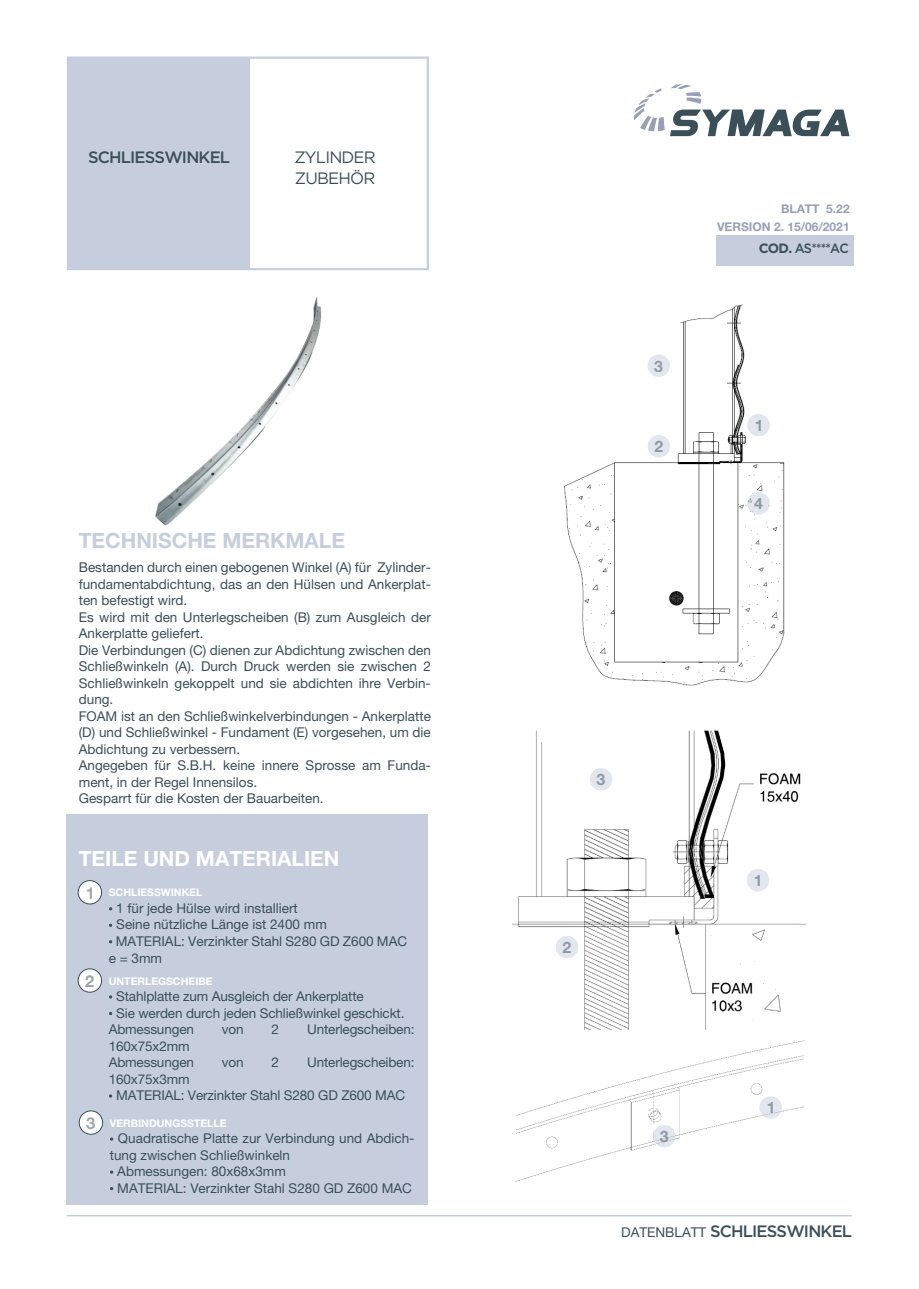
<style>
.page{position:relative;width:919px;height:1289px;background:#fff}
.page>*{position:absolute;margin:0;border:0;box-sizing:border-box;transform-origin:0 0}
.t1{font:700 21px "Helvetica Neue LT Std";color:#fff}
.t2{font:700 21px "Helvetica Neue LT Std";color:#c6cedd}
.t3{font:500 16.5px "Gotham";letter-spacing:-.05em;color:#3b4f58}
.t4{font:16.5px/21px "Gotham";letter-spacing:-.05em;color:#3b4f58}
.t5{font:700 16.5px "Helvetica Neue LT Std";color:#3b4f58}
.t6{font:700 15.9px "Helvetica Neue LT Std";color:#3b4f58}
.t7{font:13.5px/16.5px "Helvetica Neue LT Std";color:#3b4f58}
.t8{font:500 13.5px "Gotham";color:#3b4f58;scale:.94 1}
.t9{font:700 12px/18px "Helvetica Neue LT Std";color:#98a0b8;text-align:right}
.t10{font:700 10.5px "Helvetica Neue LT Std";color:#fff}
.s1{font-weight:700}
.s2{font-family:"Helvetica Neue LT Std";font-weight:400;font-size:13.5px}
</style>
<div class="page">
<hr style="left:67px;top:1214px;width:785px;height:2px;background:#c6cedd">
<div style="left:67px;top:814px;width:361px;height:390px;background:#c6cedd"></div>
<svg style="left:67px;top:56px;width:362px;height:214px;fill:#c6cedd"></svg>
<svg style="left:634px;top:88px;width:30px;height:43px"></svg>
<svg style="left:670px;top:84px;width:179px;height:52px"></svg>
<img style="left:564px;top:304px;width:221px;height:382px">
<img style="left:515px;top:1040px;width:290px;height:142px">
<img style="left:512px;top:730px;width:293px;height:299px">
<div style="left:769px;top:306px;width:35px;height:32px;background:#fff"></div>
<div style="left:568px;top:362px;width:35px;height:32px;background:#fff"></div>
<div style="left:769px;top:872px;width:35px;height:32px;background:#fff"></div>
<div style="left:515px;top:995px;width:35px;height:32px;background:#fff"></div>
<div style="left:769px;top:1178px;width:35px;height:32px;background:#fff"></div>
<div style="left:592px;top:306px;width:35px;height:32px;background:#fff"></div>
<div style="left:769px;top:421px;width:35px;height:32px;background:#fff"></div>
<div style="left:536px;top:709px;width:35px;height:32px;background:#fff"></div>
<div style="left:747px;top:414px;width:22px;height:22px;background:#e2e6ee;border-radius:50%"></div>
<div style="left:555px;top:935px;width:23px;height:23px;background:#e2e6ee;border-radius:50%"></div>
<div style="left:647px;top:354px;width:23px;height:23px;background:#e2e6ee;border-radius:50%"></div>
<div style="left:78px;top:880px;width:24px;height:24px;background:#fff;border-radius:50%"></div>
<div style="left:78px;top:880px;width:24px;height:24px;border:1px solid #3b4f58;border-radius:50%"></div>
<div style="left:78px;top:968px;width:24px;height:24px;background:#fff;border-radius:50%"></div>
<div style="left:78px;top:968px;width:24px;height:24px;border:1px solid #3b4f58;border-radius:50%"></div>
<img style="left:155px;top:297px;width:167px;height:229px">
<div style="left:79px;top:1110px;width:24px;height:24px;background:#fff;border-radius:50%"></div>
<div style="left:79px;top:1110px;width:24px;height:24px;border:1px solid #3b4f58;border-radius:50%"></div>
<div style="left:647px;top:435px;width:23px;height:22px;background:#e2e6ee;border-radius:50%"></div>
<svg style="left:747px;top:492px;width:22px;height:22px"></svg>
<div style="left:746px;top:868px;width:23px;height:23px;background:#e2e6ee;border-radius:50%"></div>
<div style="left:590px;top:768px;width:22px;height:22px;background:#e2e6ee;border-radius:50%"></div>
<svg style="left:759px;top:1096px;width:22px;height:22px"></svg>
<svg style="left:653px;top:1124px;width:22px;height:23px"></svg>
<div style="left:716px;top:236px;width:137px;height:30px;background:#c6cedd"></div>
<p class="t3" style="left:88px;top:146px;width:144px">SCHLIESSWINKEL</p>
<p class="t4" style="left:294px;top:146px;width:83px">ZYLINDER<br>ZUBEHÖR</p>
<h1 class="t2" style="left:79px;top:527px;width:267px">TECHNISCHE MERKMALE</h1>
<p class="t7" style="left:79px;top:559px;width:353px">Bestanden durch einen gebogenen Winkel (A) für Zylinder&shy;fundamentabdichtung, das an den Hülsen und Ankerplat&shy;ten befestigt wird.<br>Es wird mit den Unterlegscheiben (B) zum Ausgleich der Ankerplatte geliefert.<br>Die Verbindungen (C) dienen zur Abdichtung zwischen den Schließwinkeln (A). Durch Druck werden sie zwischen 2<br>Schließwinkeln gekoppelt und sie abdichten ihre Verbin&shy;dung.<br>FOAM ist an den Schließwinkelverbindungen - Ankerplatte (D) und Schließwinkel - Fundament (E) vorgesehen, um die Abdichtung zu verbessern.<br>Angegeben für S.B.H. keine innere Sprosse am Funda&shy;ment, in der Regel Innensilos.<br>Gesparrt für die Kosten der Bauarbeiten.</p>
<h1 class="t1" style="left:79px;top:845px;width:262px">TEILE UND MATERIALIEN</h1>
<p class="t5" style="left:85px;top:882px;width:11px">1</p>
<p class="t10" style="left:109px;top:886px;width:95px">SCHLIESSWINKEL</p>
<p class="t7" style="left:109px;top:899px;width:300px">· 1 für jede Hülse wird installiert<br>· Seine nützliche Länge ist 2400 mm<br>· MATERIAL: Verzinkter Stahl S280 GD Z600 MAC e = 3mm</p>
<p class="t5" style="left:85px;top:970px;width:11px">2</p>
<p class="t10" style="left:109px;top:974px;width:105px">UNTERLEGSCHEIBE</p>
<p class="t7" style="left:109px;top:987px;width:297px">· Stahlplatte zum Ausgleich der Ankerplatte<br>· Sie werden durch jeden Schließwinkel geschickt.<br>Abmessungen</p>
<p class="t7" style="left:222px;top:1020px;width:23px">von</p>
<p class="t7" style="left:271px;top:1020px;width:9px">2</p>
<p class="t7" style="left:307px;top:1020px;width:109px">Unterlegscheiben:</p>
<p class="t7" style="left:109px;top:1037px;width:87px">160x75x2mm<br>Abmessungen</p>
<p class="t7" style="left:222px;top:1053px;width:23px">von</p>
<p class="t7" style="left:271px;top:1053px;width:9px">2</p>
<p class="t7" style="left:307px;top:1053px;width:109px">Unterlegscheiben:</p>
<p class="t7" style="left:109px;top:1070px;width:298px">160x75x3mm<br>· MATERIAL: Verzinkter Stahl S280 GD Z600 MAC</p>
<p class="t5" style="left:86px;top:1112px;width:11px">3</p>
<p class="t10" style="left:110px;top:1116px;width:118px">VERBINDUNGSSTELLE</p>
<p class="t7" style="left:110px;top:1129px;width:306px">· Quadratische Platte zur Verbindung und Abdich&shy;tung zwischen Schließwinkeln<br>· Abmessungen: 80x68x3mm<br>· MATERIAL: Verzinkter Stahl S280 GD Z600 MAC</p>
<p class="t6" style="left:654px;top:356px;width:10px">3</p>
<p class="t6" style="left:654px;top:436px;width:10px">2</p>
<p class="t9" style="left:717px;top:200px;width:134px">BLATT 5.22<br>VERSION 2. 15/06/2021</p>
<p class="t8" style="left:758px;top:239px;width:97px"><span class="s1">COD.</span> AS****AC</p>
<p class="t6" style="left:754px;top:415px;width:10px">1</p>
<p class="t6" style="left:754px;top:494px;width:10px">4</p>
<p class="t6" style="left:596px;top:769px;width:10px">3</p>
<p class="t6" style="left:562px;top:937px;width:10px">2</p>
<p class="t6" style="left:753px;top:870px;width:10px">1</p>
<p class="t6" style="left:659px;top:1126px;width:10px">3</p>
<p class="t6" style="left:766px;top:1097px;width:10px">1</p>
<p class="t3" style="left:621px;top:1220px;width:232px"><span class="s2">DATENBLATT</span> SCHLIESSWINKEL</p>
</div>
